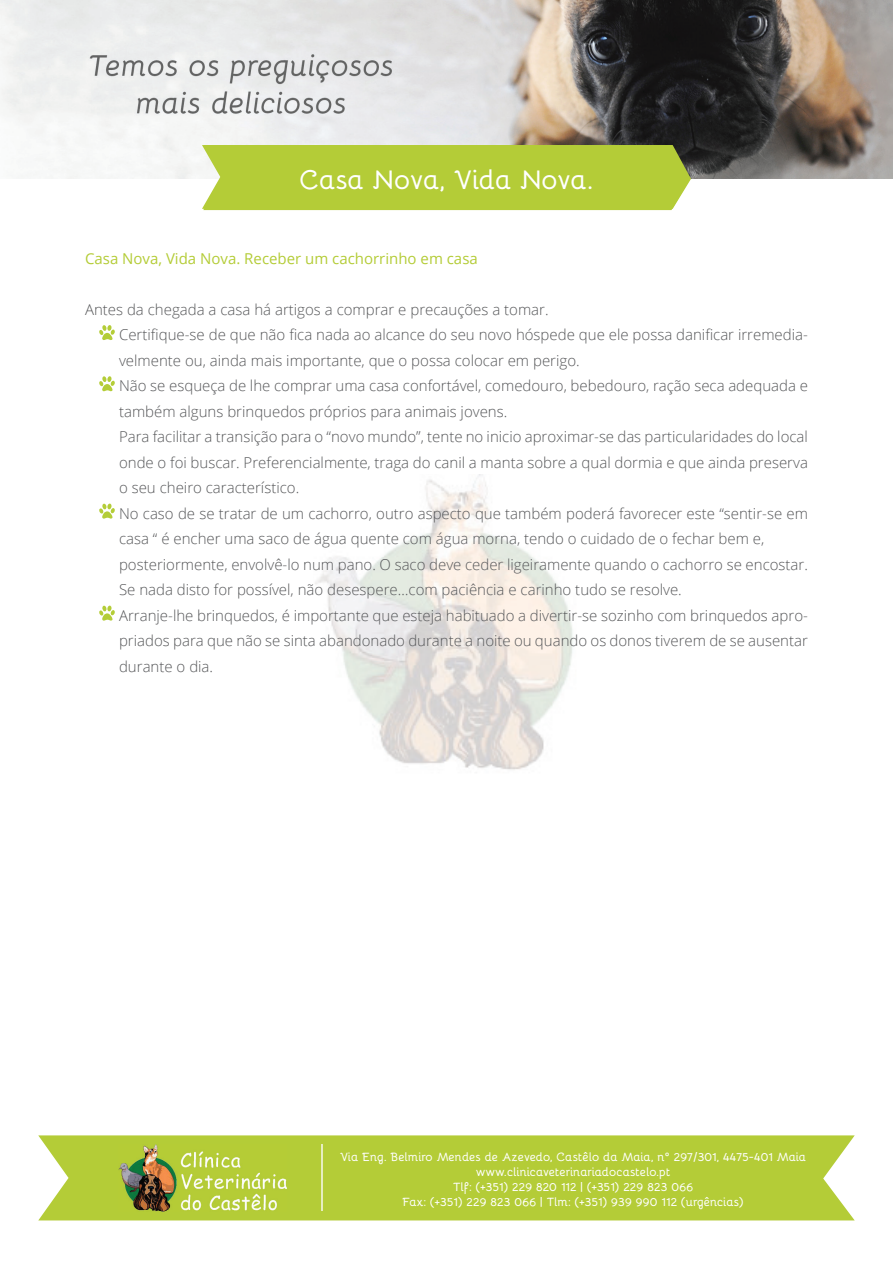
<style>
.page{position:relative;width:893px;height:1263px;background:#fff}
.page>*{position:absolute;margin:0;border:0;box-sizing:border-box;transform-origin:0 0}
.t1{font:700 27px "Bellota";letter-spacing:-.02em;color:#fff}
.t2{font:300 15px/25.5px "Open Sans";color:#57585a}
.t3{font:15px "Open Sans";color:#b4cc37}
.t4{font:700 12px/15px "Bellota";color:#fff;text-align:center}
</style>
<div class="page">
<img style="left:315px;top:475px;width:258px;height:295px">
<img style="left:0;top:0;width:893px;height:179px">
<div style="left:202px;top:145px;width:489px;height:65px;background:#b4cc37"></div>
<div style="left:38px;top:1135px;width:817px;height:85px;background:#b4cc37"></div>
<img style="left:119px;top:1145px;width:167px;height:66px">
<hr style="left:321px;top:1145px;width:1px;height:66px;background:#e6edc0">
<svg style="left:99px;top:325px;width:16px;height:15px"></svg>
<svg style="left:99px;top:376px;width:16px;height:15px"></svg>
<svg style="left:99px;top:504px;width:16px;height:15px"></svg>
<svg style="left:99px;top:606px;width:16px;height:15px"></svg>
<h1 class="t1" style="left:299px;top:158px;width:296px">Casa Nova, Vida Nova.</h1>
<h1 class="t1" style="left:259px;top:159px;width:376px">Clínica Cat Friendly, o que é?</h1>
<p class="t3" style="left:85px;top:248px;width:394px">Casa Nova, Vida Nova. Receber um cachorrinho em casa</p>
<p class="t2" style="left:119px;top:296px;width:690px;text-indent:-34px">Antes da chegada a casa há artigos a comprar e precauções a tomar.<br>Certifique-se de que não fica nada ao alcance do seu novo hóspede que ele possa danificar irremedia&shy;velmente ou, ainda mais importante, que o possa colocar em perigo.<br>Não se esqueça de lhe comprar uma casa confortável, comedouro, bebedouro, ração seca adequada e também alguns brinquedos próprios para animais jovens.<br>Para facilitar a transição para o “novo mundo”, tente no inicio aproximar-se das particularidades do local onde o foi buscar. Preferencialmente, traga do canil a manta sobre a qual dormia e que ainda preserva o seu cheiro característico.<br>No caso de se tratar de um cachorro, outro aspecto que também poderá favorecer este “sentir-se em casa “ é encher uma saco de água quente com água morna, tendo o cuidado de o fechar bem e, posteriormente, envolvê-lo num pano. O saco deve ceder ligeiramente quando o cachorro se encostar.<br>Se nada disto for possível, não desespere…com paciência e carinho tudo se resolve.<br>Arranje-lhe brinquedos, é importante que esteja habituado a divertir-se sozinho com brinquedos apro&shy;priados para que não se sinta abandonado durante a noite ou quando os donos tiverem de se ausentar durante o dia.</p>
<p class="t4" style="left:340px;top:1148px;width:468px">Via Eng. Belmiro Mendes de Azevedo, Castêlo da Maia, nº 297/301, 4475-401 Maia www.clinicaveterinariadocastelo.pt<br>Tlf: (+351) 229 820 112 | (+351) 229 823 066<br>Fax: (+351) 229 823 066 | Tlm: (+351) 939 990 112 (urgências)</p>
</div>
